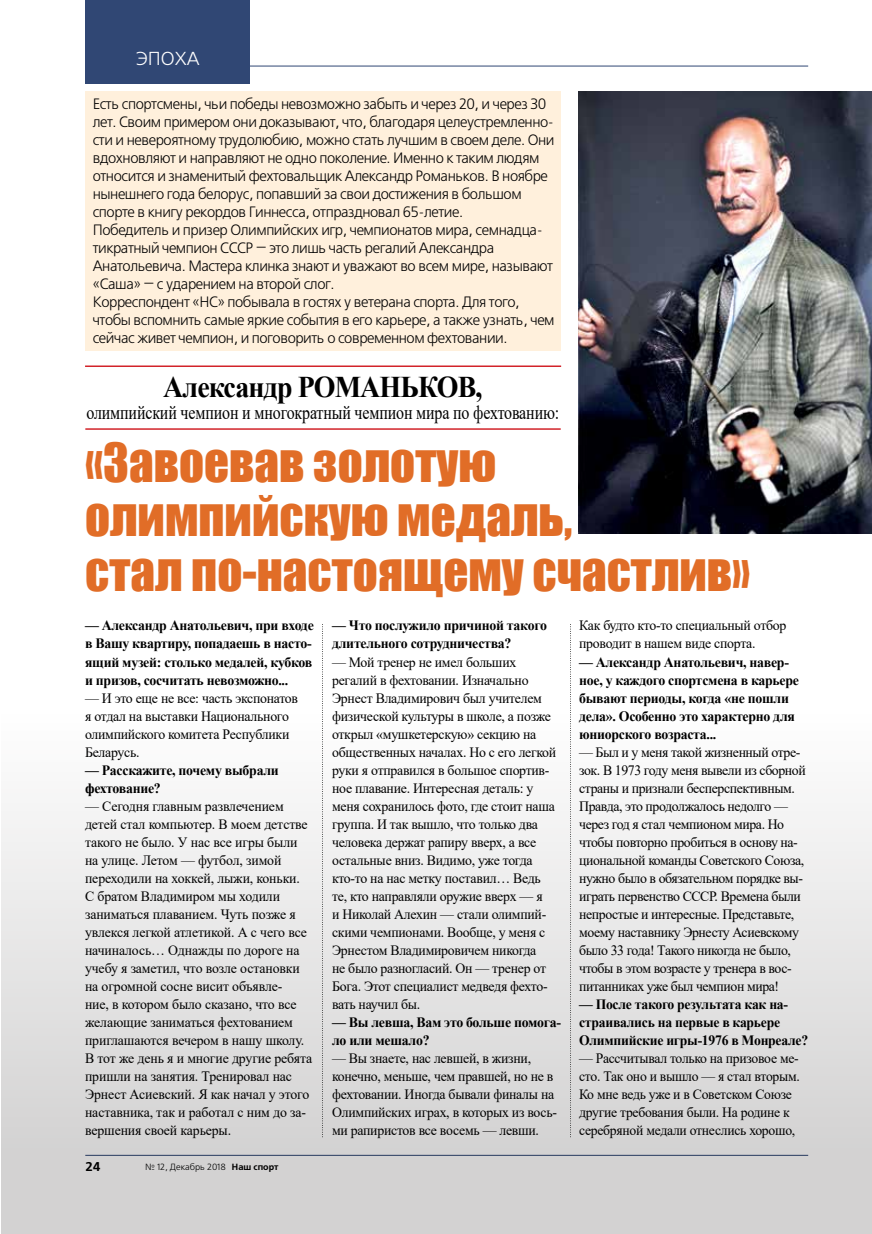
<style>
.page{position:relative;width:872px;height:1234px;background:#fff}
.page>*{position:absolute;margin:0;border:0;box-sizing:border-box;transform-origin:0 0}
.t1{font:49.5px/54px "Impact";color:#e16d27}
.t2{font:700 30px "Times New Roman";letter-spacing:-.03em;color:#000;scale:.93 1}
.t3{font:19.5px "Times New Roman";letter-spacing:-.01em;color:#000;scale:.82 1}
.t4{font:18.75px "Free Set C";color:#fff}
.t5{font:15px/18px "Free Set C";letter-spacing:-.03em;color:#000}
.t6{font:14.25px/18px "Times New Roman";letter-spacing:-.02em;color:#000}
.t7{font:700 14.25px/18px "Times New Roman";letter-spacing:-.02em;color:#000}
.t8{font:14.25px/18px "Times New Roman";letter-spacing:-.02em;color:#000;scale:.96 1}
.t9{font:700 14.25px/18px "Times New Roman";letter-spacing:-.02em;color:#000;scale:.96 1}
.t10{font:700 12.75px "Free Set C";color:#000}
.t11{font:9px "Free Set C";color:#000}
.s1{font-weight:700}
</style>
<div class="page">
<hr style="left:85px;top:66px;width:723px;height:1px;background:#304774">
<div style="left:85px;top:0;width:165px;height:83px;background:#304774"></div>
<div style="left:85px;top:91px;width:476px;height:259px;background:#fff0dc"></div>
<div style="left:1px;top:707px;width:871px;height:526px;background:linear-gradient(to bottom,#fefefe,#cccbcb)"></div>
<hr style="left:85px;top:365px;width:476px;height:2px;background:#d2232a">
<hr style="left:85px;top:428px;width:476px;height:1px;background:#d2232a">
<img style="left:578px;top:91px;width:294px;height:442px">
<svg style="left:322px;top:624px;width:1px;height:513px"></svg>
<svg style="left:570px;top:624px;width:1px;height:513px"></svg>
<h3 class="t4" style="left:136px;top:49px;width:65px">ЭПОХА</h3>
<p class="t5" style="left:93px;top:95px;width:463px">Есть спортсмены, чьи победы невозможно забыть и через 20, и через 30 лет. Своим примером они доказывают, что, благодаря целеустремленно&shy;сти и невероятному трудолюбию, можно стать лучшим в своем деле. Они вдохновляют и направляют не одно поколение. Именно к таким людям относится и знаменитый фехтовальщик Александр Романьков. В ноябре нынешнего года белорус, попавший за свои достижения в большом спорте в книгу рекордов Гиннесса, отпраздновал 65-летие.<br>Победитель и призер Олимпийских игр, чемпионатов мира, семнадца&shy;тикратный чемпион СССР — это лишь часть регалий Александра Анатольевича. Мастера клинка знают и уважают во всем мире, называют «Саша» — с ударением на второй слог.<br>Корреспондент «НС» побывала в гостях у ветерана спорта. Для того, чтобы вспомнить самые яркие события в его карьере, а также узнать, чем сейчас живет чемпион, и поговорить о современном фехтовании.</p>
<h2 class="t2" style="left:163px;top:365px;width:345px">Александр РОМАНЬКОВ,</h2>
<h3 class="t3" style="left:86px;top:398px;width:578px">олимпийский чемпион и многократный чемпион мира по фехтованию:</h3>
<h1 class="t1" style="left:85px;top:434px;width:666px">«Завоевав золотую олимпийскую медаль,<br>стал по-настоящему счастлив»</h1>
<p class="t7" style="left:85px;top:616px;width:230px">— Александр Анатольевич, при входе в Вашу квартиру, попадаешь в насто&shy;ящий музей: столько медалей, кубков и призов, сосчитать невозможно...</p>
<p class="t6" style="left:85px;top:688px;width:214px">— И это еще не все: часть экспонатов я отдал на выставки Национального олимпийского комитета Республики<br>Беларусь.</p>
<p class="t7" style="left:85px;top:760px;width:195px">— Расскажите, почему выбрали фехтование?</p>
<p class="t6" style="left:85px;top:796px;width:229px">— Сегодня главным развлечением детей стал компьютер. В моем детстве такого не было. У нас все игры были на улице. Летом — футбол, зимой переходили на хоккей, лыжи, коньки.<br>C братом Владимиром мы ходили заниматься плаванием. Чуть позже я увлекся легкой атлетикой. А с чего все начиналось… Однажды по дороге на учебу я заметил, что возле остановки на огромной сосне висит объявле-<br>ние, в котором было сказано, что все желающие заниматься фехтованием приглашаются вечером в нашу школу.<br>В тот же день я и многие другие ребята пришли на занятия. Тренировал нас Эрнест Асиевский. Я как начал у этого наставника, так и работал с ним до за&shy;вершения своей карьеры.</p>
<p class="t10" style="left:85px;top:1158px;width:17px">24</p>
<p class="t11" style="left:145px;top:1161px;width:135px">№ 12, Декабрь 2018 <span class="s1">Наш спорт</span></p>
<p class="t7" style="left:332px;top:616px;width:216px">— Что послужило причиной такого длительного сотрудничества?</p>
<p class="t6" style="left:332px;top:652px;width:226px">— Мой тренер не имел больших регалий в фехтовании. Изначально Эрнест Владимирович был учителем физической культуры в школе, а позже открыл «мушкетерскую» секцию на общественных началах. Но с его легкой руки я отправился в большое спортив&shy;ное плавание. Интересная деталь: у меня сохранилось фото, где стоит наша группа. И так вышло, что только два человека держат рапиру вверх, а все остальные вниз. Видимо, уже тогда кто-то на нас метку поставил… Ведь те, кто направляли оружие вверх — я<br>и Николай Алехин — стали олимпий&shy;скими чемпионами. Вообще, у меня с Эрнестом Владимировичем никогда<br>не было разногласий. Он — тренер от Бога. Этот специалист медведя фехто&shy;вать научил бы.</p>
<p class="t7" style="left:332px;top:1012px;width:230px">— Вы левша, Вам это больше помога&shy;ло или мешало?</p>
<p class="t6" style="left:332px;top:1048px;width:226px">— Вы знаете, нас левшей, в жизни, конечно, меньше, чем правшей, но не в фехтовании. Иногда бывали финалы на Олимпийских играх, в которых из вось&shy;ми рапиристов все восемь — левши.</p>
<p class="t6" style="left:579px;top:616px;width:209px">Как будто кто-то специальный отбор проводит в нашем виде спорта.</p>
<p class="t7" style="left:579px;top:652px;width:221px">— Александр Анатольевич, навер&shy;ное, у каждого спортсмена в карьере бывают периоды, когда «не пошли дела». Особенно это характерно для юниорского возраста...</p>
<p class="t6" style="left:579px;top:742px;width:228px">— Был и у меня такой жизненный отре&shy;зок. В 1973 году меня вывели из сборной страны и признали бесперспективным.<br>Правда, это продолжалось недолго — через год я стал чемпионом мира. Но чтобы повторно пробиться в основу на&shy;циональной команды Советского Союза, нужно было в обязательном порядке вы&shy;играть первенство СССР. Времена были непростые и интересные. Представьте, моему наставнику Эрнесту Асиевскому было 33 года! Такого никогда не было, чтобы в этом возрасте у тренера в вос&shy;питанниках уже был чемпион мира!</p>
<p class="t9" style="left:579px;top:994px;width:240px">— После такого результата как на&shy;страивались на первые в карьере<br>Олимпийские игры-1976 в Монреале?</p>
<p class="t8" style="left:579px;top:1048px;width:231px">— Рассчитывал только на призовое ме&shy;сто. Так оно и вышло — я стал вторым.<br>Ко мне ведь уже и в Советском Союзе другие требования были. На родине к серебряной медали отнеслись хорошо,</p>
</div>
